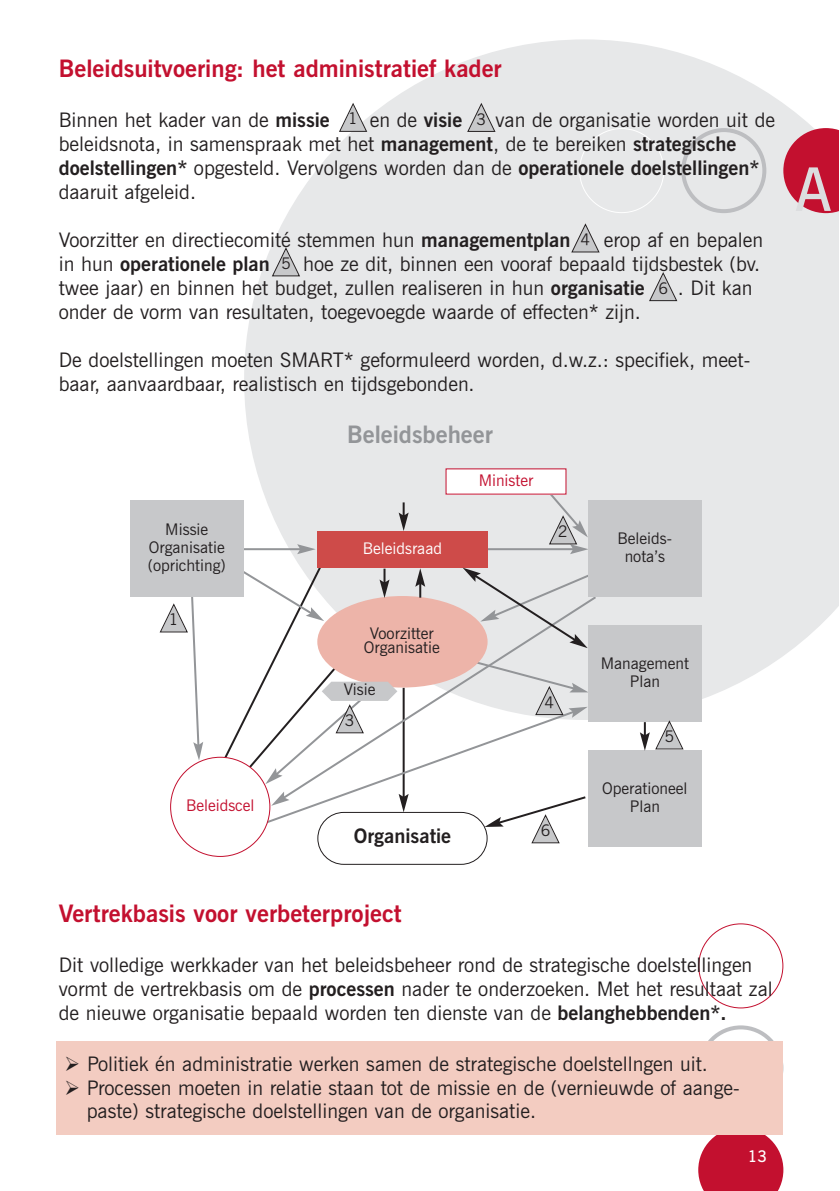
<style>
.page{position:relative;width:840px;height:1191px;background:#fff}
.page>*{position:absolute;margin:0;border:0;box-sizing:border-box;transform-origin:0 0}
.t1{font:600 60px "News Gothic BT";color:#dcdddf}
.t2{font:700 24px "News Gothic BT";color:#c3102f}
.t3{font:700 24px "News Gothic BT";color:#939598}
.t4{font:20px/24px "News Gothic BT";color:#231f20}
.t5{font:700 20px "News Gothic BT";color:#231f20}
.t6{font:16px/18px "News Gothic BT";color:#231f20;text-align:center}
.t7{font:16px "News Gothic BT";color:#c3102f}
.t8{font:16px "News Gothic BT";color:#fff}
.t9{font:600 16px "News Gothic BT";color:#fff}
.s1{font-weight:700}
.s2{font-weight:400}
</style>
<div class="page">
<svg style="left:244px;top:39px;width:594px;height:681px;background:#eaebec"></svg>
<svg style="left:697px;top:1127px;width:86px;height:64px;background:#ca2c47"></svg>
<svg style="left:708px;top:1025px;width:75px;height:85px"></svg>
<div style="left:697px;top:923px;width:86px;height:85px;border:2px solid #c3102f;border-radius:50%"></div>
<svg style="left:782px;top:128px;width:56px;height:85px;background:#c93952"></svg>
<svg style="left:680px;top:128px;width:86px;height:85px;background:#e1e2e3"></svg>
<div style="left:578px;top:128px;width:86px;height:85px;border:2px solid #fff;border-radius:50%"></div>
<div style="left:130px;top:500px;width:113px;height:97px;background:#c7c8ca"></div>
<div style="left:587px;top:500px;width:114px;height:97px;background:#c7c8ca"></div>
<div style="left:587px;top:625px;width:114px;height:97px;background:#c7c8ca"></div>
<div style="left:587px;top:750px;width:114px;height:96px;background:#c7c8ca"></div>
<div style="left:317px;top:812px;width:170px;height:53px;border:2px solid #231f20;border-radius:26px"></div>
<div style="left:446px;top:469px;width:119px;height:25px;background:#fff"></div>
<svg style="left:159px;top:597px;width:44px;height:243px"></svg>
<svg style="left:640px;top:720px;width:43px;height:31px"></svg>
<svg style="left:217px;top:490px;width:376px;height:353px"></svg>
<svg style="left:339px;top:103px;width:28px;height:29px"></svg>
<svg style="left:467px;top:103px;width:28px;height:29px"></svg>
<svg style="left:271px;top:247px;width:29px;height:29px"></svg>
<svg style="left:571px;top:223px;width:28px;height:29px"></svg>
<svg style="left:648px;top:272px;width:29px;height:29px"></svg>
<div style="left:57px;top:1041px;width:725px;height:93px;background:#f3ccc1"></div>
<p class="t2" style="left:59px;top:59px;width:444px">Beleidsuitvoering: het administratief kader</p>
<p class="t4" style="left:59px;top:109px;width:272px">Binnen het kader van de <span class="s1">missie</span></p>
<p class="t5" style="left:369px;top:112px;width:94px"><span class="s2">en de</span> visie</p>
<p class="t4" style="left:59px;top:109px;width:717px;text-indent:436px">van de organisatie worden uit de beleidsnota, in samenspraak met het <span class="s1">management</span>, de te bereiken <span class="s1">strategische doelstellingen*</span> opgesteld. Vervolgens worden dan de <span class="s1">operationele doelstellingen* </span>daaruit afgeleid.</p>
<p class="t4" style="left:59px;top:229px;width:513px">Voorzitter en directiecomité stemmen hun <span class="s1">managementplan</span></p>
<p class="t4" style="left:603px;top:229px;width:161px">erop af en bepalen</p>
<p class="t5" style="left:59px;top:256px;width:212px"><span class="s2">in hun</span> operationele plan</p>
<p class="t6" style="left:348px;top:111px;width:11px">1</p>
<p class="t6" style="left:476px;top:111px;width:11px">3</p>
<p class="t6" style="left:580px;top:232px;width:11px">4</p>
<p class="t4" style="left:59px;top:253px;width:702px;text-indent:244px">hoe ze dit, binnen een vooraf bepaald tijdsbestek (bv. twee jaar) en binnen het budget, zullen realiseren in hun <span class="s1">organisatie</span></p>
<p class="t6" style="left:281px;top:256px;width:11px">5</p>
<p class="t4" style="left:677px;top:277px;width:76px">. Dit kan</p>
<p class="t6" style="left:658px;top:280px;width:11px">6</p>
<p class="t4" style="left:59px;top:301px;width:583px">onder de vorm van resultaten, toegevoegde waarde of effecten* zijn.</p>
<p class="t4" style="left:59px;top:349px;width:692px">De doelstellingen moeten SMART* geformuleerd worden, d.w.z.: specifiek, meet&shy;baar, aanvaardbaar, realistisch en tijdsgebonden.</p>
<p class="t3" style="left:347px;top:425px;width:147px">Beleidsbeheer</p>
<p class="t7" style="left:478px;top:474px;width:56px">Minister</p>
<p class="t6" style="left:148px;top:522px;width:79px">Missie<br>Organisatie (oprichting)</p>
<p class="t6" style="left:617px;top:531px;width:56px">Beleids&shy;nota’s</p>
<p class="t6" style="left:558px;top:524px;width:11px">2</p>
<p class="t8" style="left:362px;top:542px;width:81px">Beleidsraad</p>
<p class="t6" style="left:169px;top:612px;width:11px">1</p>
<p class="t6" style="left:364px;top:627px;width:77px;line-height:14px">Voorzitter<br>Organisatie</p>
<p class="t6" style="left:343px;top:682px;width:33px">Visie</p>
<p class="t6" style="left:345px;top:712px;width:11px">3</p>
<p class="t6" style="left:544px;top:694px;width:11px">4</p>
<p class="t6" style="left:600px;top:655px;width:90px">Management<br>Plan</p>
<p class="t6" style="left:664px;top:728px;width:11px">5</p>
<p class="t6" style="left:602px;top:780px;width:87px">Operationeel</p>
<p class="t7" style="left:186px;top:799px;width:70px">Beleidscel</p>
<p class="t6" style="left:629px;top:798px;width:32px">Plan</p>
<p class="t5" style="left:353px;top:829px;width:99px">Organisatie</p>
<p class="t6" style="left:540px;top:822px;width:11px">6</p>
<h1 class="t1" style="left:794px;top:167px;width:38px">A</h1>
<p class="t2" style="left:59px;top:904px;width:344px">Vertrekbasis voor verbeterproject</p>
<p class="t4" style="left:59px;top:954px;width:715px">Dit volledige werkkader van het beleidsbeheer rond de strategische doelstellingen vormt de vertrekbasis om de <span class="s1">processen</span> nader te onderzoeken. Met het resultaat zal de nieuwe organisatie bepaald worden ten dienste van de <span class="s1">belanghebbenden*.</span></p>
<p class="t4" style="left:87px;top:1053px;width:654px">Politiek én administratie werken samen de strategische doelstellngen uit.<br>Processen moeten in relatie staan tot de missie en de (vernieuwde of aange&shy;paste) strategische doelstellingen van de organisatie.</p>
<p class="t9" style="left:747px;top:1150px;width:21px">13</p>
</div>
